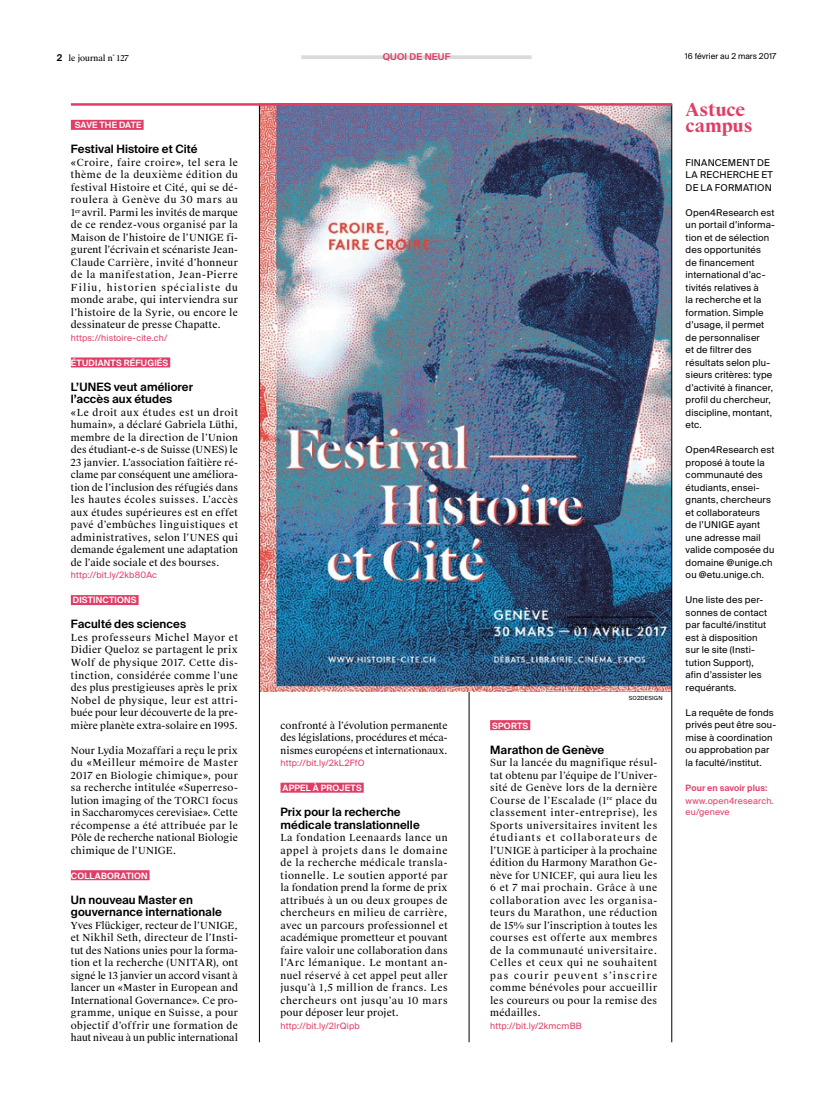
<style>
.page{position:relative;width:833px;height:1099px;background:#fff}
.page>*{position:absolute;margin:0;border:0;box-sizing:border-box;transform-origin:0 0}
.t1{font:700 17.5px/16.2px "Suisse Works";letter-spacing:-.005em;color:#e03d67}
.t2{font:600 11.5px/12.5px "Suisse Intl";letter-spacing:.005em;color:#000}
.t3{font:9.75px/12.5px "Suisse Works";letter-spacing:.015em;color:#000;text-align:justify}
.t4{font:9.38px/12.5px "Suisse Intl";letter-spacing:.015em;color:#000}
.t5{font:600 9.38px "Suisse Intl";letter-spacing:.02em;color:#e03d67}
.t6{font:8.75px/11.2px "Suisse Intl";letter-spacing:.015em;color:#e03d67}
.t7{font:600 8.75px "Suisse Intl";letter-spacing:.025em;color:#fff}
.t8{font:600 8.75px "Suisse Intl";letter-spacing:.015em;color:#e03d67}
.t9{font:8.12px "Suisse Intl";color:#000}
.t10{font:8.12px "Suisse Works";color:#000}
.t11{font:italic 7.5px "Suisse Works";color:#000}
.t12{font:5.62px "Suisse Intl";letter-spacing:.03em;color:#000}
.s1{font-family:"Suisse Intl";font-weight:600;font-size:9.38px}
</style>
<div class="page">
<hr style="left:469px;top:684px;width:1px;height:358px;background:#000">
<img style="left:260px;top:106px;width:411px;height:585px">
<div style="left:71px;top:120px;width:73px;height:10px;background:#e03d67"></div>
<div style="left:71px;top:357px;width:99px;height:10px;background:#e03d67"></div>
<div style="left:71px;top:595px;width:68px;height:10px;background:#e03d67"></div>
<div style="left:71px;top:870px;width:78px;height:10px;background:#e03d67"></div>
<div style="left:280px;top:782px;width:84px;height:10px;background:#e03d67"></div>
<div style="left:490px;top:720px;width:40px;height:10px;background:#e03d67"></div>
<hr style="left:259px;top:104px;width:1px;height:938px;background:#000">
<hr style="left:671px;top:104px;width:1px;height:938px;background:#000">
<hr style="left:566px;top:616px;width:90px;height:1px;background:#000">
<hr style="left:71px;top:103px;width:601px;height:3px;background:#e03d67">
<hr style="left:301px;top:55px;width:230px;height:4px;background:#dadad9">
<p class="t10" style="left:57px;top:53px;width:74px"><span class="s1">2</span> le journal n˚ 127</p>
<p class="t5" style="left:383px;top:52px;width:69px">QUOI DE NEUF</p>
<p class="t9" style="left:685px;top:52px;width:93px">16 février au 2 mars 2017</p>
<p class="t7" style="left:75px;top:120px;width:68px">SAVE THE DATE</p>
<p class="t2" style="left:71px;top:143px;width:128px">Festival Histoire et Cité</p>
<p class="t3" style="left:71px;top:156px;width:169px">«Croire, faire croire», tel sera le thème de la deuxième édition du festival Histoire et Cité, qui se dé&shy;roulera à Genève du 30 mars au 1<sup>er</sup> avril. Parmi les invités de marque de ce rendez-vous organisé par la Maison de l’histoire de l’UNIGE fi&shy;gurent l’écrivain et scénariste Jean-Claude Carrière, invité d’honneur de la manifestation, Jean-Pierre Filiu, historien spécialiste du monde arabe, qui interviendra sur l’histoire de la Syrie, ou encore le dessinateur de presse Chapatte.</p>
<p class="t6" style="left:71px;top:332px;width:98px">https://histoire-cite.ch/</p>
<p class="t7" style="left:71px;top:357px;width:99px">ÉTUDIANTS RÉFUGIÉS</p>
<p class="t2" style="left:71px;top:380px;width:124px">L’UNES veut améliorer l’accès aux études</p>
<p class="t3" style="left:71px;top:406px;width:169px">«Le droit aux études est un droit humain», a déclaré Gabriela Lüthi, membre de la direction de l’Union des étudiant-e-s de Suisse (UNES) le 23 janvier. L’association faîtière ré&shy;clame par conséquent une améliora&shy;tion de l’inclusion des réfugiés dans les hautes écoles suisses. L’accès aux études supérieures est en effet pavé d’embûches linguistiques et administratives, selon l’UNES qui demande également une adaptation de l’aide sociale et des bourses.</p>
<p class="t6" style="left:71px;top:569px;width:88px">http://bit.ly/2kb80Ac</p>
<p class="t7" style="left:73px;top:595px;width:65px">DISTINCTIONS</p>
<p class="t2" style="left:71px;top:618px;width:117px">Faculté des sciences</p>
<p class="t3" style="left:71px;top:631px;width:169px">Les professeurs Michel Mayor et Didier Queloz se partagent le prix Wolf de physique 2017. Cette dis&shy;tinction, considérée comme l’une des plus prestigieuses après le prix Nobel de physique, leur est attri&shy;buée pour leur découverte de la pre&shy;mière planète extra-solaire en 1995.</p>
<p class="t3" style="left:71px;top:744px;width:169px">Nour Lydia Mozaffari a reçu le prix du «Meilleur mémoire de Master 2017 en Biologie chimique», pour sa recherche intitulée «Superreso&shy;lution imaging of the TORC1 focus in Saccharomyces cerevisiae». Cette récompense a été attribuée par le Pôle de recherche national Biologie chimique de l’UNIGE.</p>
<p class="t7" style="left:71px;top:870px;width:78px">COLLABORATION</p>
<p class="t2" style="left:71px;top:893px;width:152px">Un nouveau Master en gouvernance internationale</p>
<p class="t3" style="left:71px;top:919px;width:169px">Yves Flückiger, recteur de l’UNIGE, et Nikhil Seth, directeur de l’Insti&shy;tut des Nations unies pour la forma&shy;tion et la recherche (UNITAR), ont signé le 13 janvier un accord visant à lancer un «Master in European and International Governance». Ce pro&shy;gramme, unique en Suisse, a pour objectif d’offrir une formation de haut niveau à un public international</p>
<p class="t3" style="left:280px;top:719px;width:169px">confronté à l’évolution permanente des législations, procédures et méca&shy;nismes européens et internationaux.</p>
<p class="t6" style="left:280px;top:757px;width:86px">http://bit.ly/2kL2FfO</p>
<p class="t7" style="left:282px;top:782px;width:81px">APPEL À PROJETS</p>
<p class="t2" style="left:280px;top:805px;width:141px">Prix pour la recherche médicale translationnelle</p>
<p class="t3" style="left:280px;top:831px;width:169px">La fondation Leenaards lance un appel à projets dans le domaine de la recherche médicale transla&shy;tionnelle. Le soutien apporté par la fondation prend la forme de prix attribués à un ou deux groupes de chercheurs en milieu de carrière, avec un parcours professionnel et académique prometteur et pouvant faire valoir une collaboration dans l’Arc lémanique. Le montant an&shy;nuel réservé à cet appel peut aller jusqu’à 1,5 million de francs. Les chercheurs ont jusqu’au 10 mars pour déposer leur projet.</p>
<p class="t6" style="left:280px;top:1019px;width:81px">http://bit.ly/2lrQipb</p>
<p class="t11" style="left:566px;top:620px;width:81px">Légende aligné gauche</p>
<p class="t12" style="left:629px;top:694px;width:35px">SO2DESIGN</p>
<p class="t7" style="left:492px;top:720px;width:38px">SPORTS</p>
<p class="t2" style="left:490px;top:743px;width:116px">Marathon de Genève</p>
<p class="t3" style="left:490px;top:756px;width:169px">Sur la lancée du magnifique résul&shy;tat obtenu par l’équipe de l’Univer&shy;sité de Genève lors de la dernière Course de l’Escalade (1<sup>re</sup> place du classement inter-entreprise), les Sports universitaires invitent les étudiants et collaborateurs de l’UNIGE à participer à la prochaine édition du Harmony Marathon Ge&shy;nève for UNICEF, qui aura lieu les 6 et 7 mai prochain. Grâce à une collaboration avec les organisa&shy;teurs du Marathon, une réduction de 15% sur l’inscription à toutes les courses est offerte aux membres de la communauté universitaire.<br>Celles et ceux qui ne souhaitent pas courir peuvent s’inscrire comme bénévoles pour accueillir les coureurs ou pour la remise des médailles.</p>
<p class="t6" style="left:490px;top:1019px;width:93px">http://bit.ly/2kmcmBB</p>
<h1 class="t1" style="left:685px;top:102px;width:68px">Astuce campus</h1>
<p class="t4" style="left:685px;top:156px;width:89px">FINANCEMENT DE<br>LA RECHERCHE ET<br>DE LA FORMATION</p>
<p class="t4" style="left:685px;top:206px;width:91px">Open4Research est un portail d’informa&shy;tion et de sélection des opportunités<br>de financement international d’ac&shy;tivités relatives à<br>la recherche et la formation. Simple d’usage, il permet de personnaliser<br>et de filtrer des résultats selon plu&shy;sieurs critères: type d’activité à financer, profil du chercheur, discipline, montant, etc.</p>
<p class="t4" style="left:685px;top:444px;width:90px">Open4Research est proposé à toute la communauté des étudiants, ensei&shy;gnants, chercheurs et collaborateurs<br>de l’UNIGE ayant une adresse mail valide composée du domaine @unige.ch ou @etu.unige.ch.</p>
<p class="t4" style="left:685px;top:594px;width:83px">Une liste des per&shy;sonnes de contact par faculté/institut est à disposition sur le site (Insti&shy;tution Support), afin d’assister les requérants.</p>
<p class="t4" style="left:685px;top:706px;width:92px">La requête de fonds privés peut être sou&shy;mise à coordination ou approbation par la faculté/institut.</p>
<p class="t8" style="left:685px;top:782px;width:83px">Pour en savoir plus:</p>
<p class="t6" style="left:685px;top:794px;width:90px">www.open4research. eu/geneve</p>
</div>
